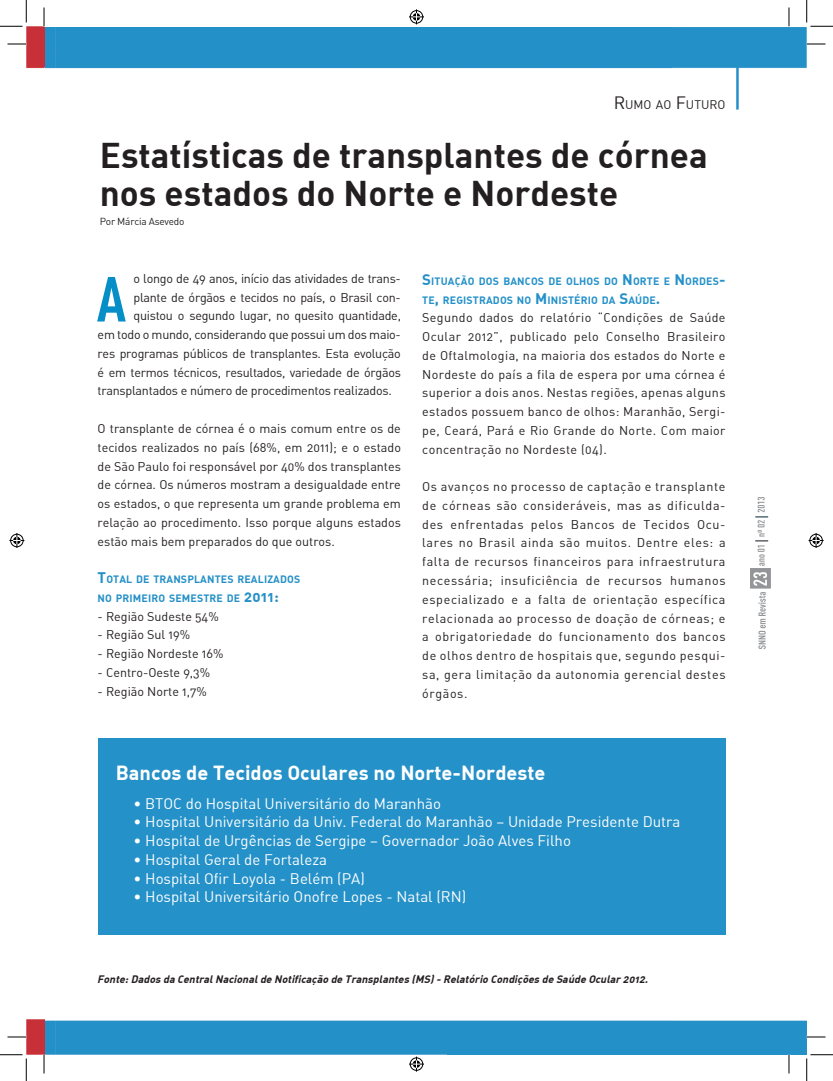
<style>
.page{position:relative;width:833px;height:1081px;background:#fff}
.page>*{position:absolute;margin:0;border:0;box-sizing:border-box;transform-origin:0 0}
.t1{font:700 62.5px "DIN Cond";color:#068ec7}
.t2{font:35px/37.5px "DIN Bold";color:#231f20}
.t3{font:700 20px "DIN Alternate";color:#fff}
.t4{font:15px "DIN Alternate";color:#fff}
.t5{font:12.5px/18.8px "DIN Alternate";letter-spacing:-.02em;color:#231f20;text-align:justify}
.t6{font:12.5px "DIN Alternate";color:#231f20}
.t7{font:12.25px "DIN Alternate";color:#231f20}
.t8{font:italic 700 10.62px "DIN Alternate";color:#231f20}
.t9{font:700 10.5px/18.8px "DIN Alternate";letter-spacing:.015em;color:#2491c9}
.t10{font:700 10.5px/18.8px "DIN Alternate";letter-spacing:.015em;color:#2590c8}
.t11{font:10px "DIN Alternate";letter-spacing:-.02em;color:#231f20}
.s1{font-size:17.5px}
.s2{font-size:15px}
</style>
<div class="page">
<img style="left:26px;top:26px;width:780px;height:1028px">
<img style="left:757px;top:497px;width:7px;height:68px">
<svg style="left:755px;top:540px;width:12px;height:1px"></svg>
<svg style="left:755px;top:516px;width:12px;height:1px"></svg>
<img style="left:758px;top:592px;width:7px;height:57px">
<img style="left:749px;top:568px;width:21px;height:20px">
<svg style="left:753px;top:572px;width:13px;height:13px"></svg>
<div style="left:98px;top:738px;width:627px;height:196px;background:#2591c9"></div>
<svg style="left:8px;top:43px;width:18px;height:1px"></svg>
<svg style="left:806px;top:42px;width:19px;height:4px"></svg>
<svg style="left:43px;top:7px;width:1px;height:19px"></svg>
<svg style="left:42px;top:1054px;width:4px;height:19px"></svg>
<svg style="left:789px;top:7px;width:1px;height:19px"></svg>
<svg style="left:786px;top:1054px;width:4px;height:19px"></svg>
<svg style="left:8px;top:44px;width:18px;height:1px"></svg>
<svg style="left:806px;top:44px;width:19px;height:1px"></svg>
<svg style="left:8px;top:1036px;width:18px;height:1px"></svg>
<svg style="left:806px;top:1036px;width:19px;height:1px"></svg>
<svg style="left:44px;top:7px;width:1px;height:19px"></svg>
<svg style="left:44px;top:1054px;width:1px;height:19px"></svg>
<svg style="left:788px;top:7px;width:1px;height:19px"></svg>
<svg style="left:788px;top:1054px;width:1px;height:19px"></svg>
<svg style="left:0;top:0;width:27px;height:27px"></svg>
<svg style="left:0;top:1053px;width:27px;height:27px"></svg>
<svg style="left:805px;top:0;width:27px;height:27px"></svg>
<svg style="left:805px;top:1053px;width:27px;height:27px"></svg>
<div style="left:408px;top:9px;width:16px;height:16px;border:3px solid #fff;border-radius:50%"></div>
<svg style="left:409px;top:9px;width:15px;height:15px"></svg>
<div style="left:408px;top:1055px;width:16px;height:16px;border:3px solid #fff;border-radius:50%"></div>
<svg style="left:409px;top:1056px;width:15px;height:15px"></svg>
<div style="left:9px;top:532px;width:16px;height:16px;border:3px solid #fff;border-radius:50%"></div>
<svg style="left:9px;top:533px;width:15px;height:15px"></svg>
<div style="left:807px;top:532px;width:16px;height:16px;border:3px solid #fff;border-radius:50%"></div>
<svg style="left:808px;top:533px;width:15px;height:15px"></svg>
<p class="t7" style="left:613px;top:97px;width:113px"><span class="s1">R</span>UMO AO <span class="s1">F</span>UTURO</p>
<h2 class="t2" style="left:100px;top:135px;width:609px">Estatísticas de transplantes de córnea nos estados do Norte e Nordeste</h2>
<p class="t11" style="left:100px;top:214px;width:86px">Por Márcia Asevedo</p>
<p class="t5" style="left:133px;top:268px;width:269px">o longo de 49 anos, início das atividades de trans-</p>
<p class="t5" style="left:133px;top:287px;width:269px">plante de órgãos e tecidos no país, o Brasil con-</p>
<p class="t5" style="left:133px;top:306px;width:269px">quistou o segundo lugar, no quesito quantidade,</p>
<p class="t5" style="left:98px;top:325px;width:304px">em todo o mundo, considerando que possui um dos maio-</p>
<p class="t5" style="left:98px;top:343px;width:304px">res programas públicos de transplantes. Esta evolução</p>
<p class="t5" style="left:98px;top:362px;width:305px">é em termos técnicos, resultados, variedade de órgãos</p>
<p class="t5" style="left:98px;top:381px;width:295px">transplantados e número de procedimentos realizados.</p>
<p class="t5" style="left:98px;top:418px;width:304px">O transplante de córnea é o mais comum entre os de tecidos realizados no país (68%, em 2011); e o estado de São Paulo foi responsável por 40% dos transplantes de córnea. Os números mostram a desigualdade entre os estados, o que representa um grande problema em relação ao procedimento. Isso porque alguns estados estão mais bem preparados do que outros.</p>
<p class="t10" style="left:98px;top:569px;width:204px"><span class="s2">T</span>OTAL DE TRANSPLANTES REALIZADOS<br>NO PRIMEIRO SEMESTRE DE <span class="s2">2011:</span></p>
<p class="t6" style="left:98px;top:608px;width:123px">- Região Sudeste 54%</p>
<p class="t6" style="left:98px;top:627px;width:94px">- Região Sul 19%</p>
<p class="t6" style="left:98px;top:645px;width:127px">- Região Nordeste 16%</p>
<p class="t6" style="left:98px;top:664px;width:114px">- Centro-Oeste 9,3%</p>
<p class="t6" style="left:98px;top:683px;width:111px">- Região Norte 1,7%</p>
<h1 class="t1" style="left:97px;top:261px;width:31px">A</h1>
<p class="t9" style="left:422px;top:271px;width:304px"><span class="s2">S</span>ITUAÇÃO DOS BANCOS DE OLHOS DO <span class="s2">N</span>ORTE E <span class="s2">N</span>ORDES<span class="s2">-<br></span>TE<span class="s2">,</span> REGISTRADOS NO <span class="s2">M</span>INISTÉRIO DA <span class="s2">S</span>AÚDE<span class="s2">.</span></p>
<p class="t5" style="left:422px;top:308px;width:305px">Segundo dados do relatório “Condições de Saúde Ocular 2012”, publicado pelo Conselho Brasileiro de Oftalmologia, na maioria dos estados do Norte e Nordeste do país a fila de espera por uma córnea é superior a dois anos. Nestas regiões, apenas alguns estados possuem banco de olhos: Maranhão, Sergi&shy;pe, Ceará, Pará e Rio Grande do Norte. Com maior concentração no Nordeste (04).</p>
<p class="t5" style="left:422px;top:477px;width:305px">Os avanços no processo de captação e transplante de córneas são consideráveis, mas as dificulda&shy;des enfrentadas pelos Bancos de Tecidos Ocu&shy;lares no Brasil ainda são muitos. Dentre eles: a falta de recursos financeiros para infraestrutura necessária; insuficiência de recursos humanos especializado e a falta de orientação específica relacionada ao processo de doação de córneas; e a obrigatoriedade do funcionamento dos bancos de olhos dentro de hospitais que, segundo pesqui&shy;sa, gera limitação da autonomia gerencial destes órgãos.</p>
<h3 class="t3" style="left:116px;top:759px;width:431px">Bancos de Tecidos Oculares no Norte-Nordeste</h3>
<p class="t4" style="left:133px;top:793px;width:309px">• BTOC do Hospital Universitário do Maranhão</p>
<p class="t4" style="left:133px;top:812px;width:548px">• Hospital Universitário da Univ. Federal do Maranhão – Unidade Presidente Dutra</p>
<p class="t4" style="left:133px;top:831px;width:438px">• Hospital de Urgências de Sergipe – Governador João Alves Filho</p>
<p class="t4" style="left:133px;top:849px;width:195px">• Hospital Geral de Fortaleza</p>
<p class="t4" style="left:133px;top:868px;width:233px">• Hospital Ofir Loyola - Belém (PA)</p>
<p class="t4" style="left:133px;top:887px;width:334px">• Hospital Universitário Onofre Lopes - Natal (RN)</p>
<p class="t8" style="left:97px;top:971px;width:554px">Fonte:Dados da CentralNacionalde Notificação de Transplantes (MS)-Relatório Condições de Saúde Ocular2012.</p>
</div>
